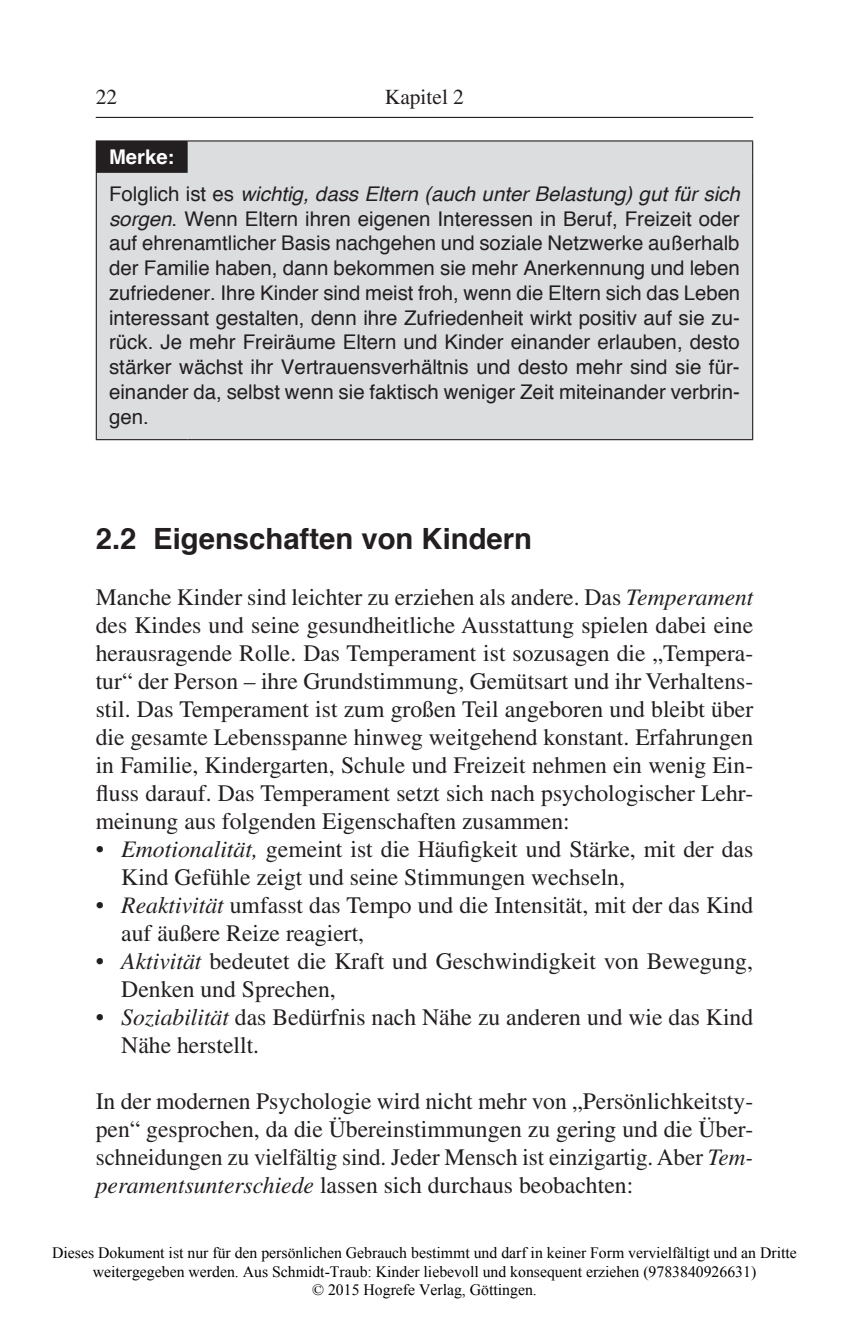
<style>
.page{position:relative;width:849px;height:1321px;background:#fff}
.page>*{position:absolute;margin:0;border:0;box-sizing:border-box;transform-origin:0 0}
.t1{font:700 29.25px "Helvetica";color:#231f20}
.t2{font:23.62px/27.9px "Times LT Std";color:#231f20}
.t3{font:21.38px "Times LT Std";color:#231f20}
.t4{font:20.25px/24.8px "Helvetica";color:#231f20;text-align:justify}
.t5{font:italic 20.25px/36.7px "Helvetica";color:#231f20}
.t6{font:15.75px/18.9px "Times New Roman";color:#000;text-align:center}
.s1{font-weight:700;font-style:normal;color:#fff}
.s2{font-style:normal}
.s3{font-style:italic}
</style>
<div class="page">
<hr style="left:96px;top:117px;width:657px;height:1px;background:#231f20">
<div style="left:97px;top:141px;width:654px;height:298px;background:#dcdddf"></div>
<hr style="left:188px;top:140px;width:565px;height:1px;background:#231f20">
<hr style="left:751px;top:141px;width:2px;height:32px;background:#231f20">
<hr style="left:96px;top:173px;width:1px;height:266px;background:#231f20">
<hr style="left:751px;top:173px;width:2px;height:266px;background:#231f20">
<hr style="left:96px;top:439px;width:92px;height:1px;background:#231f20">
<hr style="left:188px;top:439px;width:565px;height:1px;background:#231f20">
<hr style="left:96px;top:140px;width:92px;height:1px;background:#231f20">
<hr style="left:96px;top:141px;width:1px;height:32px;background:#231f20">
<p class="t3" style="left:96px;top:85px;width:23px">22</p>
<p class="t3" style="left:385px;top:85px;width:80px">Kapitel 2</p>
<p class="t5" style="left:109px;top:139px;width:632px"><span class="s1">Merke:<br></span><span class="s2">Folglich ist es</span> wichtig, dass Eltern (auch unter Belastung) gut für sich</p>
<p class="t4" style="left:109px;top:207px;width:632px"><span class="s3">sorgen</span>. Wenn Eltern ihren eigenen Interessen in Beruf, Freizeit oder auf ehrenamtlicher Basis nachgehen und soziale Netzwerke außerhalb der Familie haben, dann bekommen sie mehr Anerkennung und leben zufriedener. Ihre Kinder sind meist froh, wenn die Eltern sich das Leben interessant gestalten, denn ihre Zufriedenheit wirkt positiv auf sie zu&shy;rück. Je mehr Freiräume Eltern und Kinder einander erlauben, desto stärker wächst ihr Vertrauensverhältnis und desto mehr sind sie für&shy;einander da, selbst wenn sie faktisch weniger Zeit miteinander verbrin&shy;gen.</p>
<p class="t1" style="left:96px;top:514px;width:438px">2.2 Eigenschaften von Kindern</p>
<p class="t2" style="left:96px;top:582px;width:659px;text-align:justify">Manche Kinder sind leichter zu erziehen als andere. Das <span class="s3">Temperament </span>des Kindes und seine gesundheitliche Ausstattung spielen dabei eine herausragende Rolle. Das Temperament ist sozusagen die „Tempera&shy;tur“ der Person – ihre Grundstimmung, Gemütsart und ihr Verhaltens&shy;stil. Das Temperament ist zum großen Teil angeboren und bleibt über die gesamte Lebensspanne hinweg weitgehend konstant. Erfahrungen in Familie, Kindergarten, Schule und Freizeit nehmen ein wenig Ein&shy;fluss darauf. Das Temperament setzt sich nach psychologischer Lehr&shy;meinung aus folgenden Eigenschaften zusammen:</p>
<p class="t2" style="left:121px;top:834px;width:633px;text-indent:-26px">• <span class="s3">Emotionalität,</span> gemeint ist die Häufigkeit und Stärke, mit der das<br>Kind Gefühle zeigt und seine Stimmungen wechseln,</p>
<p class="t2" style="left:121px;top:890px;width:633px;text-indent:-26px">• <span class="s3">Reaktivität</span> umfasst das Tempo und die Intensität, mit der das Kind auf äußere Reize reagiert,</p>
<p class="t2" style="left:121px;top:946px;width:633px;text-indent:-26px">• <span class="s3">Aktivität</span> bedeutet die Kraft und Geschwindigkeit von Bewegung,<br>Denken und Sprechen,</p>
<p class="t2" style="left:121px;top:1002px;width:633px;text-indent:-26px">• <span class="s3">Soziabilität</span> das Bedürfnis nach Nähe zu anderen und wie das Kind<br>Nähe herstellt.</p>
<p class="t2" style="left:96px;top:1086px;width:658px;text-align:justify">In der modernen Psychologie wird nicht mehr von „Persönlichkeitsty&shy;pen“ gesprochen, da die Übereinstimmungen zu gering und die Über&shy;schneidungen zu vielfältig sind. Jeder Mensch ist einzigartig. Aber <span class="s3">Tem&shy;peramentsunterschiede</span> lassen sich durchaus beobachten:</p>
<p class="t6" style="left:52px;top:1242px;width:746px">Dieses Dokument ist nur für den persönlichen Gebrauch bestimmt und darf in keiner Form vervielfältigt und an Dritte weitergegeben werden. Aus Schmidt-Traub: Kinder liebevoll und konsequent erziehen (9783840926631)<br>© 2015 Hogrefe Verlag, Göttingen.</p>
</div>
